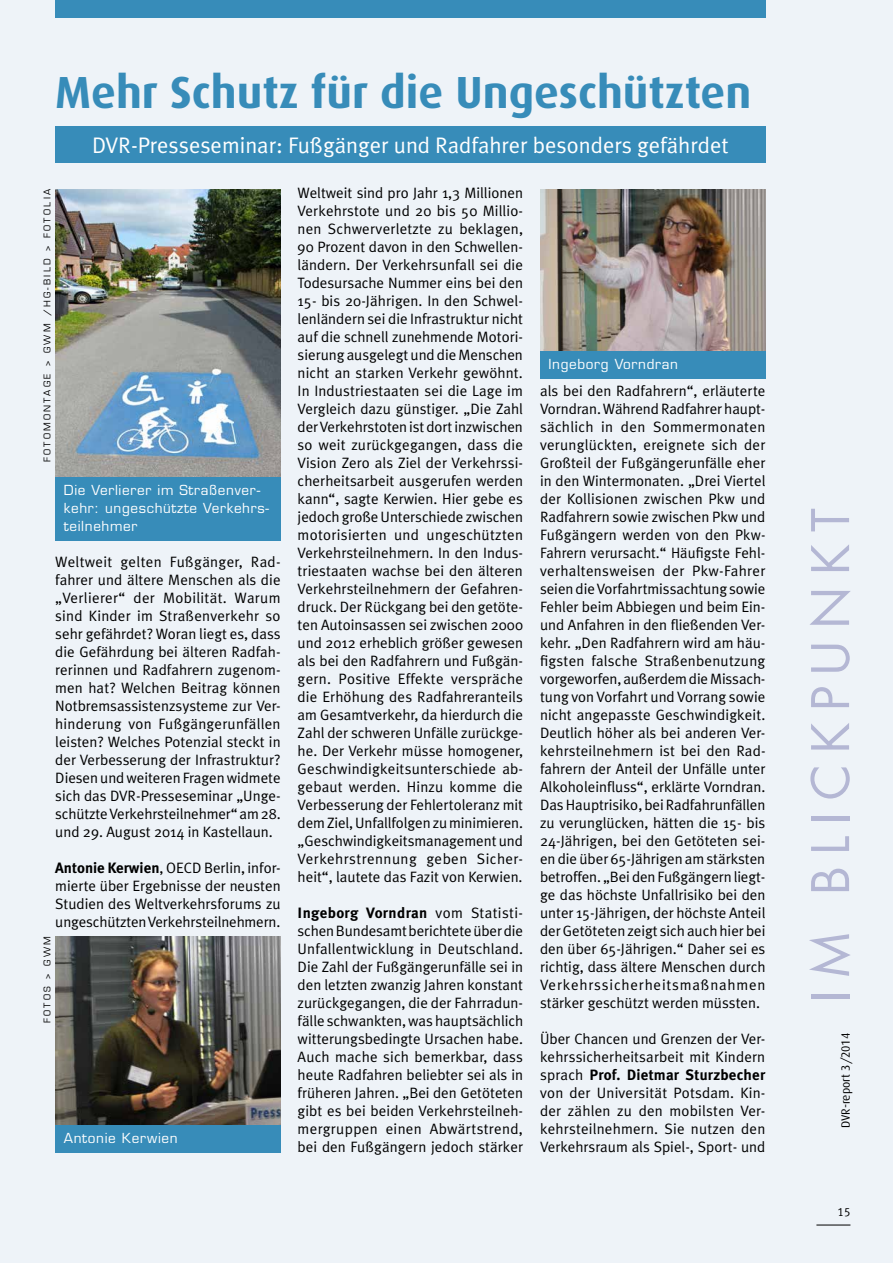
<style>
.page{position:relative;width:893px;height:1263px;background:#eef3f8}
.page>*{position:absolute;margin:0;border:0;box-sizing:border-box;transform-origin:0 0}
.t1{font:57px "Futura T";letter-spacing:.175em;color:#b4b7d4}
.t2{font:700 45px "Dax";color:#378cb9}
.t3{font:22.5px "Meta Plus Normal";color:#fff}
.t4{font:15px/18px "Meta Plus Normal";color:#000;text-align:justify}
.t5{font:700 15px "Meta Plus";letter-spacing:.015em;color:#000}
.t6{font:13.5px/18px "Eurostile";letter-spacing:.05em;color:#fff}
.t7{font:12px "Dax";color:#000}
.t8{font:12px "Meta Plus Normal Caps";color:#000}
.t9{font:9px "Eurostile";letter-spacing:.25em;color:#000}
.s1{font-family:"Meta Plus";font-weight:700}
.s2{font-family:"Meta Plus Normal";font-weight:400}
</style>
<div class="page">
<div style="left:55px;top:0;width:710px;height:17px;background:#378cb9"></div>
<div style="left:55px;top:126px;width:710px;height:36px;background:#378cb9"></div>
<img style="left:55px;top:189px;width:226px;height:288px">
<div style="left:55px;top:477px;width:226px;height:63px;background:#378cb9"></div>
<img style="left:540px;top:189px;width:225px;height:162px">
<img style="left:55px;top:936px;width:226px;height:189px">
<div style="left:540px;top:351px;width:225px;height:27px;background:#378cb9"></div>
<div style="left:55px;top:1125px;width:226px;height:27px;background:#378cb9"></div>
<hr style="left:816px;top:1225px;width:34px;height:1px;background:#000">
<h2 class="t2" style="left:55px;top:67px;width:697px">Mehr Schutz für die Ungeschützten</h2>
<h3 class="t3" style="left:92px;top:132px;width:638px">DVR-Presseseminar: Fußgänger und Radfahrer besonders gefährdet</h3>
<p class="t9" style="left:42px;top:462px;width:274px;rotate:-90deg">FOTOMon tage &gt; GWM /HG-Bild &gt; Fotolia</p>
<p class="t6" style="left:64px;top:481px;width:207px">Die Verlierer im Straßenver&shy;kehr: ungeschützte Verkehrs&shy;teilnehmer</p>
<p class="t4" style="left:55px;top:553px;width:227px">Weltweit gelten Fußgänger, Rad&shy;fahrer und ältere Menschen als die „Verlierer“ der Mobilität. Warum sind Kinder im Straßenverkehr so sehr gefährdet? Woran liegt es, dass die Gefährdung bei älteren Radfah&shy;rerinnen und Radfahrern zugenom&shy;men hat? Welchen Beitrag können Notbremsassistenzsysteme zur Ver&shy;hinderung von Fußgängerunfällen leisten? Welches Potenzial steckt in der Verbesserung der Infrastruktur?<br>Diesen und weiteren Fragen widmete sich das DVR-Presseseminar „Unge&shy;schützte Verkehrsteilnehmer“ am 28. und 29. August 2014 in Kastellaun.</p>
<p class="t4" style="left:55px;top:859px;width:227px"><span class="s1">Antonie Kerwien</span>, OECD Berlin, infor&shy;mierte über Ergebnisse der neusten Studien des Weltverkehrsforums zu ungeschützten Verkehrsteilnehmern.</p>
<p class="t9" style="left:42px;top:1023px;width:88px;rotate:-90deg">FOTOS &gt; GWM</p>
<p class="t6" style="left:64px;top:1129px;width:115px">Antonie Kerwien</p>
<p class="t4" style="left:298px;top:184px;width:227px">Weltweit sind pro Jahr 1,3 Millionen Verkehrstote und 20 bis 50 Millio&shy;nen Schwerverletzte zu beklagen, 90 Prozent davon in den Schwellen&shy;ländern. Der Verkehrsunfall sei die Todesursache Nummer eins bei den 15- bis 20-Jährigen. In den Schwel&shy;lenländern sei die Infrastruktur nicht auf die schnell zunehmende Motori&shy;sierung ausgelegt und die Menschen nicht an starken Verkehr gewöhnt.<br>In Industriestaaten sei die Lage im Vergleich dazu günstiger. „Die Zahl der Verkehrstoten ist dort inzwischen so weit zurückgegangen, dass die Vision Zero als Ziel der Verkehrssi&shy;cherheitsarbeit ausgerufen werden kann“, sagte Kerwien. Hier gebe es jedoch große Unterschiede zwischen motorisierten und ungeschützten Verkehrsteilnehmern. In den Indus&shy;triestaaten wachse bei den älteren Verkehrsteilnehmern der Gefahren&shy;druck. Der Rückgang bei den getöte&shy;ten Autoinsassen sei zwischen 2000 und 2012 erheblich größer gewesen als bei den Radfahrern und Fußgän&shy;gern. Positive Effekte verspräche die Erhöhung des Radfahreranteils am Gesamtverkehr, da hierdurch die Zahl der schweren Unfälle zurückge&shy;he. Der Verkehr müsse homogener, Geschwindigkeitsunterschiede ab&shy;gebaut werden. Hinzu komme die Verbesserung der Fehlertoleranz mit dem Ziel, Unfallfolgen zu minimieren. „Geschwindigkeitsmanagement und Verkehrstrennung geben Sicher&shy;heit“, lautete das Fazit von Kerwien.</p>
<p class="t5" style="left:298px;top:904px;width:227px">Ingeborg Vorndran <span class="s2">vom Statisti-</span></p>
<p class="t4" style="left:298px;top:922px;width:227px">schen Bundesamt berichtete über die Unfallentwicklung in Deutschland.<br>Die Zahl der Fußgängerunfälle sei in den letzten zwanzig Jahren konstant zurückgegangen, die der Fahrradun&shy;fälle schwankten, was hauptsächlich witterungsbedingte Ursachen habe.<br>Auch mache sich bemerkbar, dass heute Radfahren beliebter sei als in früheren Jahren. „Bei den Getöteten gibt es bei beiden Verkehrsteilneh&shy;mergruppen einen Abwärtstrend, bei den Fußgängern jedoch stärker</p>
<p class="t6" style="left:549px;top:355px;width:131px">Ingeborg Vorndran</p>
<p class="t4" style="left:540px;top:382px;width:227px">als bei den Radfahrern“, erläuterte Vorndran. Während Radfahrer haupt&shy;sächlich in den Sommermonaten verunglückten, ereignete sich der Großteil der Fußgängerunfälle eher in den Wintermonaten. „Drei Viertel der Kollisionen zwischen Pkw und Radfahrern sowie zwischen Pkw und Fußgängern werden von den Pkw-Fahrern verursacht.“ Häufigste Fehl&shy;verhaltensweisen der Pkw-Fahrer seien die Vorfahrtmissachtung sowie Fehler beim Abbiegen und beim Ein&shy;und Anfahren in den fließenden Ver&shy;kehr. „Den Radfahrern wird am häu&shy;figsten falsche Straßenbenutzung vorgeworfen, außerdem die Missach&shy;tung von Vorfahrt und Vorrang sowie nicht angepasste Geschwindigkeit.<br>Deutlich höher als bei anderen Ver&shy;kehrsteilnehmern ist bei den Rad&shy;fahrern der Anteil der Unfälle unter Alkoholeinfluss“, erklärte Vorndran.<br>Das Hauptrisiko, bei Radfahrunfällen zu verunglücken, hätten die 15- bis 24-Jährigen, bei den Getöteten sei&shy;en die über 65-Jährigen am stärksten betroffen. „Bei den Fußgängern liegt&shy;ge das höchste Unfallrisiko bei den unter 15-Jährigen, der höchste Anteil der Getöteten zeigt sich auch hier bei den über 65-Jährigen.“ Daher sei es richtig, dass ältere Menschen durch Verkehrssicherheitsmaßnahmen stärker geschützt werden müssten.</p>
<p class="t4" style="left:540px;top:1030px;width:227px">Über Chancen und Grenzen der Ver&shy;kehrssicherheitsarbeit mit Kindern</p>
<p class="t5" style="left:540px;top:1066px;width:227px"><span class="s2">sprach</span> Prof. Dietmar Sturzbecher</p>
<p class="t4" style="left:540px;top:1084px;width:227px">von der Universität Potsdam. Kin&shy;der zählen zu den mobilsten Ver&shy;kehrsteilnehmern. Sie nutzen den Verkehrsraum als Spiel-, Sport- und</p>
<h1 class="t1" style="left:797px;top:1003px;width:497px;rotate:-90deg">IM BLi ckpun kt</h1>
<p class="t7" style="left:839px;top:1128px;width:97px;rotate:-90deg">DVR-report 3/2014</p>
<p class="t8" style="left:838px;top:1204px;width:14px">15</p>
</div>
